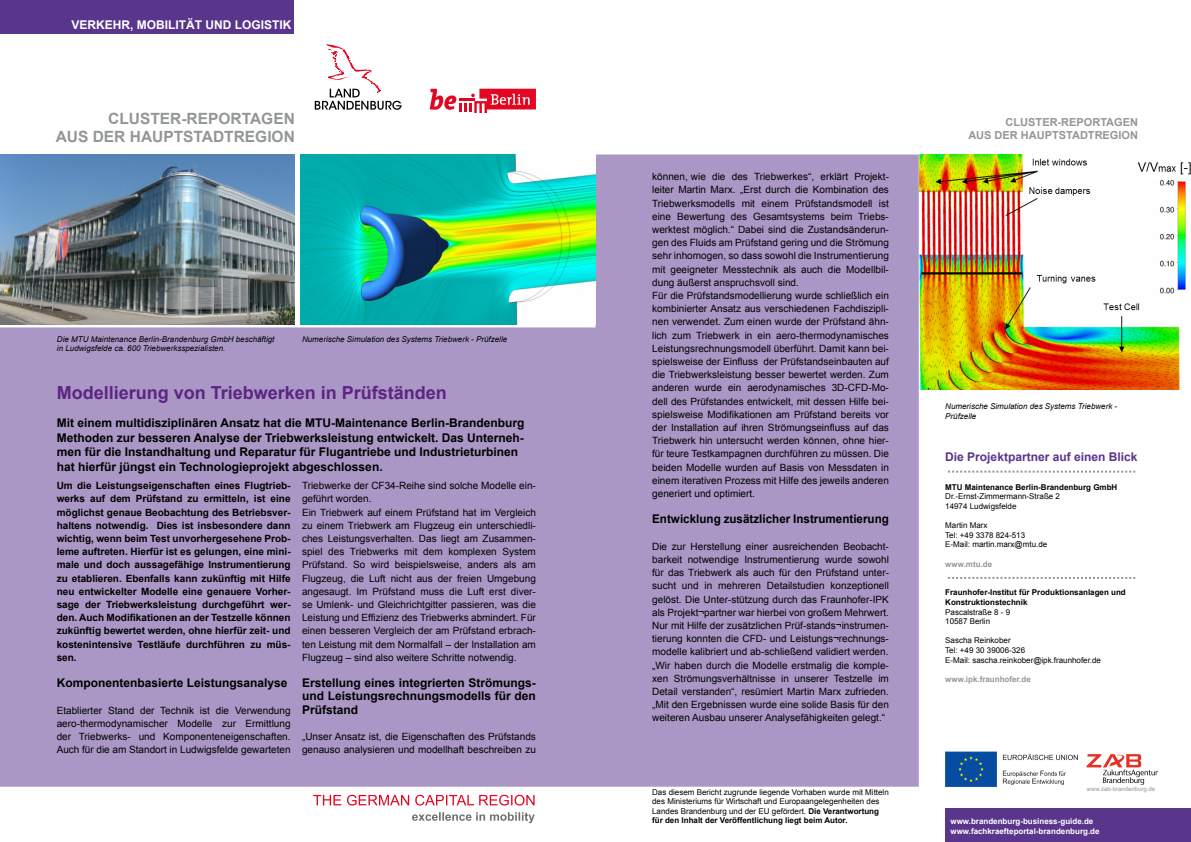
<style>
.page{position:relative;width:1191px;height:842px;background:#fff}
.page>*{position:absolute;margin:0;border:0;box-sizing:border-box;transform-origin:0 0}
.t1{font:700 18px "Arial";color:#5c2483}
.t2{font:700 15.5px/18.6px "Arial";color:#939698;text-align:right}
.t3{font:700 12px/14.4px "Arial";color:#000;text-align:justify}
.t4{font:700 12px "Arial";color:#59358c}
.t5{font:700 12px "Arial";color:#fff}
.t6{font:700 11px/13.2px "Arial";color:#939698;text-align:right}
.t7{font:10px/13.2px "Arial";color:#000}
.t8{font:700 10px/13.2px "Arial";color:#000;text-align:justify}
.t9{font:8px/9.6px "Arial";color:#000}
.t10{font:italic 8px/9.6px "Arial";color:#000}
.t11{font:700 8px/9.6px "Arial";color:#000}
.t12{font:700 8px/9.6px "Arial";color:#fff}
.t13{font:700 8px "Arial";color:#939698}
.t14{font:6px "Arial";color:#939698}
.s1{font-weight:700}
</style>
<div class="page">
<div style="left:0;top:0;width:294px;height:34px;background:#59358c"></div>
<div style="left:944px;top:808px;width:246px;height:33px;background:#59358c"></div>
<div style="left:0;top:154px;width:918px;height:633px;background:#aa97c5"></div>
<svg style="left:429px;top:89px;width:107px;height:23px"></svg>
<svg style="left:315px;top:44px;width:86px;height:66px"></svg>
<img style="left:919px;top:154px;width:272px;height:236px">
<img style="left:300px;top:154px;width:295px;height:171px">
<img style="left:0;top:154px;width:295px;height:171px">
<svg style="left:412px;top:812px;width:123px;height:11px"></svg>
<svg style="left:313px;top:795px;width:221px;height:10px"></svg>
<img style="left:1087px;top:754px;width:70px;height:30px">
<img style="left:945px;top:751px;width:132px;height:35px">
<svg style="left:948px;top:471px;width:187px;height:2px"></svg>
<svg style="left:948px;top:577px;width:187px;height:2px"></svg>
<p class="t5" style="left:71px;top:17px;width:222px">VERKEHR, MOBILITÄT UND LOGISTIK</p>
<h2 class="t2" style="left:56px;top:109px;width:241px">CLUSTER-REPORTAGEN<br>AUS DER HAUPTSTADTREGION</h2>
<p class="t10" style="left:57px;top:334px;width:219px">Die MTU Maintenance Berlin-Brandenburg GmbH beschäftigt</p>
<p class="t10" style="left:302px;top:334px;width:207px">Numerische Simulation des Systems Triebwerk - Prüfzelle</p>
<p class="t10" style="left:57px;top:344px;width:170px">in Ludwigsfelde ca. 600 Triebwerksspezialisten.</p>
<h1 class="t1" style="left:57px;top:380px;width:392px">Modellierung von Triebwerken in Prüfständen</h1>
<p class="t3" style="left:57px;top:416px;width:469px;text-align:left">Mit einem multidisziplinären Ansatz hat die MTU-Maintenance Berlin-Brandenburg Methoden zur besseren Analyse der Triebwerksleistung entwickelt. Das Unterneh&shy;men für die Instandhaltung und Reparatur für Flugantriebe und Industrieturbinen hat hierfür jüngst ein Technologieprojekt abgeschlossen.</p>
<p class="t8" style="left:57px;top:479px;width:235px">Um die Leistungseigenschaften eines Flugtrieb&shy;werks auf dem Prüfstand zu ermitteln, ist eine möglichst genaue Beobachtung des Betriebsver&shy;haltens notwendig. Dies ist insbesondere dann wichtig, wenn beim Test unvorhergesehene Prob&shy;leme auftreten. Hierfür ist es gelungen, eine mini&shy;male und doch aussagefähige Instrumentierung zu etablieren. Ebenfalls kann zukünftig mit Hilfe neu entwickelter Modelle eine genauere Vorher&shy;sage der Triebwerksleistung durchgeführt wer&shy;den. Auch Modifikationen an der Testzelle können zukünftig bewertet werden, ohne hierfür zeit- und kostenintensive Testläufe durchführen zu müs&shy;sen.</p>
<p class="t3" style="left:57px;top:676px;width:232px">Komponentenbasierte Leistungsanalyse</p>
<p class="t7" style="left:57px;top:703px;width:235px;text-align:justify">Etablierter Stand der Technik ist die Verwendung aero-thermodynamischer Modelle zur Ermittlung der Triebwerks- und Komponenteneigenschaften.<br>Auch für die am Standort in Ludwigsfelde gewarteten</p>
<p class="t7" style="left:302px;top:479px;width:235px">Triebwerke der CF34-Reihe sind solche Modelle ein&shy;geführt worden.<br>Ein Triebwerk auf einem Prüfstand hat im Vergleich zu einem Triebwerk am Flugzeug ein unterschiedli&shy;ches Leistungsverhalten. Das liegt am Zusammen&shy;spiel des Triebwerks mit dem komplexen System Prüfstand. So wird beispielsweise, anders als am Flugzeug, die Luft nicht aus der freien Umgebung angesaugt. Im Prüfstand muss die Luft erst diver&shy;se Umlenk- und Gleichrichtgitter passieren, was die Leistung und Effizienz des Triebwerks abmindert. Für einen besseren Vergleich der am Prüfstand erbrach&shy;ten Leistung mit dem Normalfall – der Installation am Flugzeug – sind also weitere Schritte notwendig.</p>
<p class="t3" style="left:302px;top:676px;width:235px;line-height:13.2px">Erstellung eines integrierten Strömungs&shy;und Leistungsrechnungsmodells für den Prüfstand</p>
<p class="t7" style="left:302px;top:730px;width:235px">„Unser Ansatz ist, die Eigenschaften des Prüfstands genauso analysieren und modellhaft beschreiben zu</p>
<p class="t7" style="left:652px;top:170px;width:238px">können, wie die des Triebwerkes“, erklärt Projekt&shy;leiter Martin Marx. „Erst durch die Kombination des Triebwerksmodells mit einem Prüfstandsmodell ist eine Bewertung des Gesamtsystems beim Triebs&shy;werktest möglich.“ Dabei sind die Zustandsänderun&shy;gen des Fluids am Prüfstand gering und die Strömung sehr inhomogen, so dass sowohl die Instrumentierung mit geeigneter Messtechnik als auch die Modellbil&shy;dung äußerst anspruchsvoll sind.<br>Für die Prüfstandsmodellierung wurde schließlich ein kombinierter Ansatz aus verschiedenen Fachdiszipli&shy;nen verwendet. Zum einen wurde der Prüfstand ähn&shy;lich zum Triebwerk in ein aero-thermodynamisches Leistungsrechnungsmodell überführt. Damit kann bei&shy;spielsweise der Einfluss der Prüfstandseinbauten auf die Triebwerksleistung besser bewertet werden. Zum anderen wurde ein aerodynamisches 3D-CFD-Mo&shy;dell des Prüfstandes entwickelt, mit dessen Hilfe bei&shy;spielsweise Modifikationen am Prüfstand bereits vor der Installation auf ihren Strömungseinfluss auf das Triebwerk hin untersucht werden können, ohne hier&shy;für teure Testkampagnen durchführen zu müssen. Die beiden Modelle wurden auf Basis von Messdaten in einem iterativen Prozess mit Hilfe des jeweils anderen generiert und optimiert.</p>
<p class="t3" style="left:652px;top:512px;width:238px">Entwicklung zusätzlicher Instrumentierung</p>
<p class="t7" style="left:652px;top:540px;width:238px;text-align:justify">Die zur Herstellung einer ausreichenden Beobacht&shy;barkeit notwendige Instrumentierung wurde sowohl für das Triebwerk als auch für den Prüfstand unter&shy;sucht und in mehreren Detailstudien konzeptionell gelöst. Die Unter-stützung durch das Fraunhofer-IPK als Projekt¬partner war hierbei von großem Mehrwert.<br>Nur mit Hilfe der zusätzlichen Prüf-stands¬instrumen&shy;tierung konnten die CFD- und Leistungs¬rechnungs&shy;modelle kalibriert und ab-schließend validiert werden. „Wir haben durch die Modelle erstmalig die komple&shy;xen Strömungsverhältnisse in unserer Testzelle im Detail verstanden“, resümiert Martin Marx zufrieden. „Mit den Ergebnissen wurde eine solide Basis für den weiteren Ausbau unserer Analysefähigkeiten gelegt.“</p>
<p class="t9" style="left:652px;top:787px;width:238px">Das diesem Bericht zugrunde liegende Vorhaben wurde mit Mitteln des Ministeriums für Wirtschaft und Europaangelegenheiten des Landes Brandenburg und der EU gefördert. <span class="s1">Die Verantwortung für den Inhalt der Veröffentlichung liegt beim Autor.</span></p>
<p class="t6" style="left:968px;top:116px;width:171px">CLUSTER-REPORTAGEN<br>AUS DER HAUPTSTADTREGION</p>
<p class="t10" style="left:945px;top:402px;width:173px">Numerische Simulation des Systems Triebwerk -<br>Prüfzelle</p>
<p class="t4" style="left:945px;top:448px;width:194px">Die Projektpartner auf einen Blick</p>
<p class="t11" style="left:945px;top:482px;width:174px">MTU Maintenance Berlin-Brandenburg GmbH</p>
<p class="t9" style="left:945px;top:492px;width:116px">Dr.-Ernst-Zimmermann-Straße 2<br>14974 Ludwigsfelde</p>
<p class="t9" style="left:945px;top:520px;width:103px">Martin Marx<br>Tel: +49 3378 824-513<br>E-Mail: martin.marx@mtu.de</p>
<p class="t13" style="left:945px;top:558px;width:48px">www.mtu.de</p>
<p class="t11" style="left:945px;top:588px;width:182px">Fraunhofer-Institut für Produktionsanlagen und<br>Konstruktionstechnik</p>
<p class="t9" style="left:945px;top:607px;width:66px">Pascalstraße 8 - 9<br>10587 Berlin</p>
<p class="t9" style="left:945px;top:636px;width:157px">Sascha Reinkober<br>Tel: +49 30 39006-326<br>E-Mail: sascha.reinkober@ipk.fraunhofer.de</p>
<p class="t13" style="left:945px;top:673px;width:87px">www.ipk.fraunhofer.de</p>
<p class="t14" style="left:1087px;top:785px;width:70px">www.zab-brandenburg.de</p>
<p class="t12" style="left:950px;top:816px;width:151px">www.brandenburg-business-guide.de www.fachkraefteportal-brandenburg.de</p>
</div>
